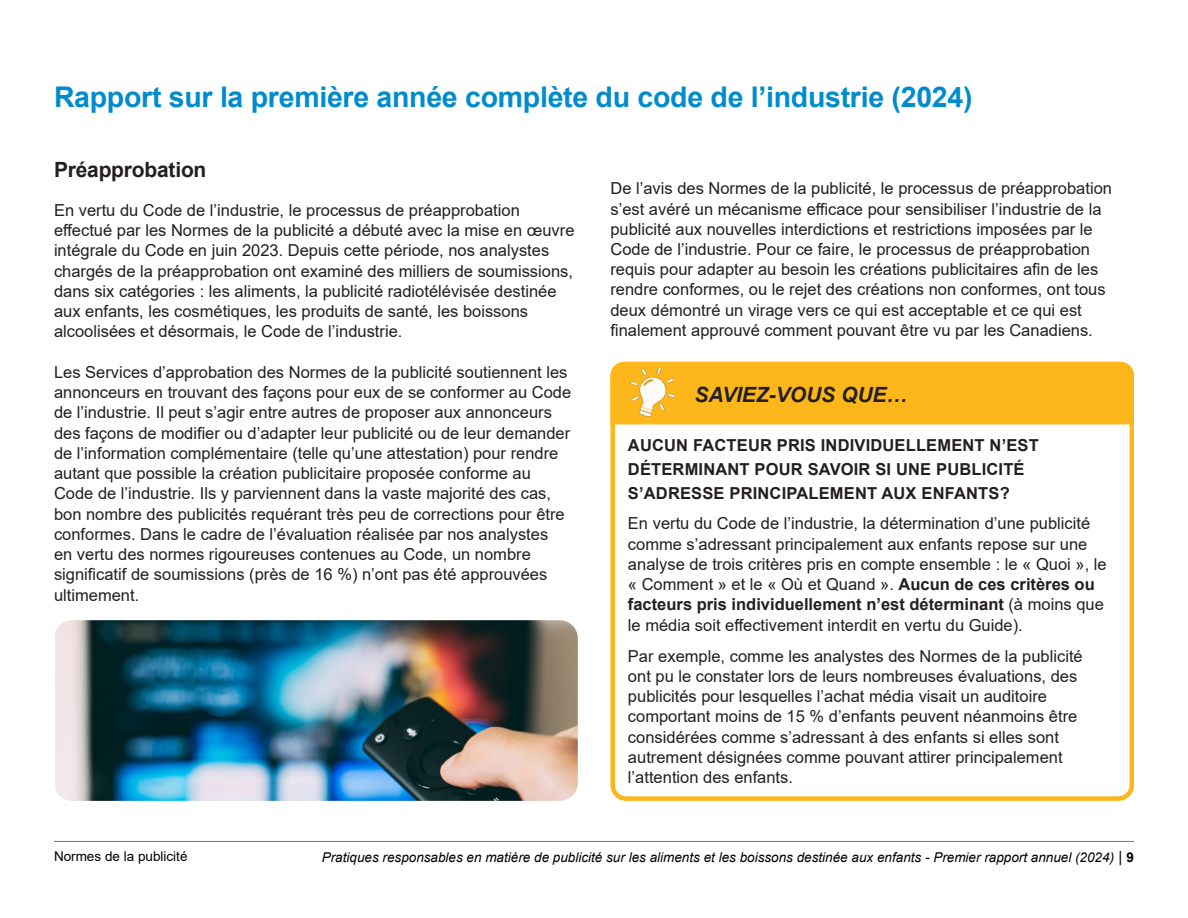
<style>
.page{position:relative;width:1188px;height:918px;background:#fff}
.page>*{position:absolute;margin:0;border:0;box-sizing:border-box;transform-origin:0 0}
.t1{font:700 28.5px "Arial";letter-spacing:-.01em;color:#008ccc}
.t2{font:italic 700 21px "Arial";color:#231f20}
.t3{font:700 21px "Arial";letter-spacing:-.01em;color:#231f20}
.t4{font:16.5px/20.2px "Arial";color:#231f20}
.t5{font:700 16.5px/24px "Arial";letter-spacing:.01em;color:#231f20}
.t6{font:italic 13.5px "Arial";color:#000}
.t7{font:13.5px "Arial";color:#000}
.s1{font-weight:700}
.s2{font-style:normal;font-size:15px}
.s3{font-weight:700;font-style:normal}
</style>
<div class="page">
<hr style="left:54px;top:841px;width:1080px;height:1px;background:#727471">
<div style="left:612px;top:362px;width:522px;height:62px;background:#fdb71a"></div>
<div style="left:610px;top:362px;width:524px;height:439px;border:4px solid #fdb71a;border-radius:14px"></div>
<img style="left:620px;top:361px;width:65px;height:64px">
<img style="left:55px;top:620px;width:523px;height:181px">
<h1 class="t1" style="left:54px;top:77px;width:920px">Rapport sur la première année complète du code de l’industrie (2024)</h1>
<p class="t3" style="left:54px;top:155px;width:154px">Préapprobation</p>
<p class="t4" style="left:54px;top:200px;width:522px">En vertu du Code de l’industrie, le processus de préapprobation effectué par les Normes de la publicité a débuté avec la mise en œuvre intégrale du Code en juin 2023. Depuis cette période, nos analystes chargés de la préapprobation ont examiné des milliers de soumissions, dans six catégories : les aliments, la publicité radiotélévisée destinée aux enfants, les cosmétiques, les produits de santé, les boissons alcoolisées et désormais, le Code de l’industrie.</p>
<p class="t4" style="left:54px;top:362px;width:519px">Les Services d’approbation des Normes de la publicité soutiennent les annonceurs en trouvant des façons pour eux de se conformer au Code de l’industrie. Il peut s’agir entre autres de proposer aux annonceurs des façons de modifier ou d’adapter leur publicité ou de leur demander de l’information complémentaire (telle qu’une attestation) pour rendre autant que possible la création publicitaire proposée conforme au Code de l’industrie. Ils y parviennent dans la vaste majorité des cas, bon nombre des publicités requérant très peu de corrections pour être conformes. Dans le cadre de l’évaluation réalisée par nos analystes<br>en vertu des normes rigoureuses contenues au Code, un nombre significatif de soumissions (près de 16 %) n’ont pas été approuvées ultimement.</p>
<p class="t4" style="left:610px;top:178px;width:503px">De l’avis des Normes de la publicité, le processus de préapprobation s’est avéré un mécanisme efficace pour sensibiliser l’industrie de la publicité aux nouvelles interdictions et restrictions imposées par le Code de l’industrie. Pour ce faire, le processus de préapprobation requis pour adapter au besoin les créations publicitaires afin de les rendre conformes, ou le rejet des créations non conformes, ont tous deux démontré un virage vers ce qui est acceptable et ce qui est finalement approuvé comment pouvant être vu par les Canadiens.</p>
<p class="t2" style="left:694px;top:381px;width:215px">SAVIEZ-VOUS QUE…</p>
<p class="t5" style="left:628px;top:433px;width:412px">AUCUN FACTEUR PRIS INDIVIDUELLEMENT N’EST<br>DÉTERMINANT POUR SAVOIR SI UNE PUBLICITÉ<br>S’ADRESSE PRINCIPALEMENT AUX ENFANTS?</p>
<p class="t4" style="left:628px;top:513px;width:480px">En vertu du Code de l’industrie, la détermination d’une publicité comme s’adressant principalement aux enfants repose sur une analyse de trois critères pris en compte ensemble : le « Quoi », le « Comment » et le « Où et Quand ». <span class="s1">Aucun de ces critères ou facteurs pris individuellement n’est déterminant</span> (à moins que le média soit effectivement interdit en vertu du Guide).</p>
<p class="t4" style="left:628px;top:646px;width:456px">Par exemple, comme les analystes des Normes de la publicité ont pu le constater lors de leurs nombreuses évaluations, des publicités pour lesquelles l’achat média visait un auditoire comportant moins de 15 % d’enfants peuvent néanmoins être considérées comme s’adressant à des enfants si elles sont autrement désignées comme pouvant attirer principalement l’attention des enfants.</p>
<p class="t7" style="left:54px;top:847px;width:135px">Normes de la publicité</p>
<p class="t6" style="left:322px;top:849px;width:814px">Pratiques responsables en matière de publicité sur les aliments et les boissons destinée aux enfants - Premier rapport annuel (2024) <span class="s2">|</span> <span class="s3">9</span></p>
</div>
